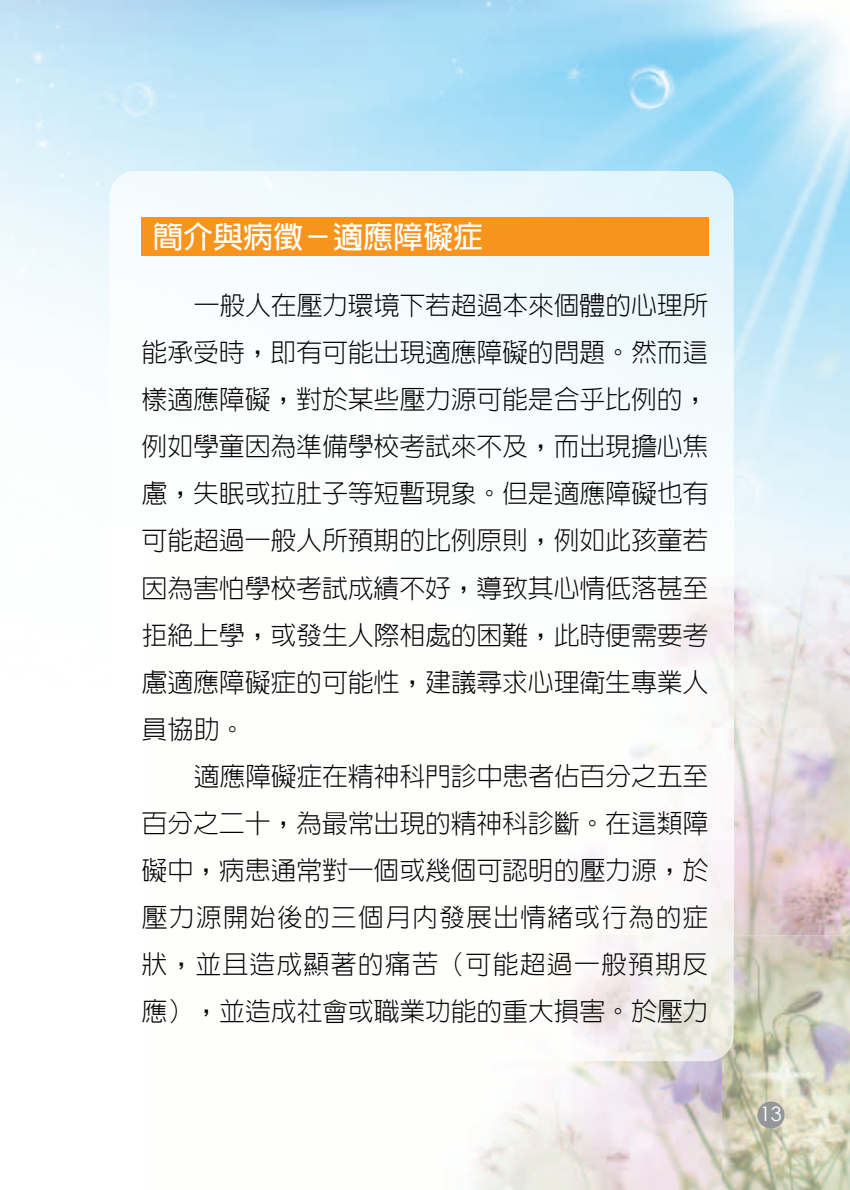
<style>
.page{position:relative;width:850px;height:1190px;background:#fff}
.page>*{position:absolute;margin:0;border:0;box-sizing:border-box;transform-origin:0 0}
.t1{font:700 30px "New Gothic";color:#fff}
.t2{font:300 26px/47.2px "New Gothic";color:#010101;text-align:justify}
.t3{font:20px "Century Gothic";color:#fff}
</style>
<div class="page">
<img style="left:733px;top:188px;width:117px;height:307px">
<img style="left:733px;top:728px;width:117px;height:207px">
<img style="left:733px;top:495px;width:117px;height:233px">
<img style="left:722px;top:935px;width:128px;height:255px">
<img style="left:472px;top:1061px;width:250px;height:129px">
<img style="left:110px;top:171px;width:623px;height:288px">
<div style="left:757px;top:1102px;width:28px;height:26px;background:#949699;border-radius:50%"></div>
<div style="left:142px;top:217px;width:567px;height:39px;background:#f7941d"></div>
<p class="t1" style="left:153px;top:222px;width:331px">簡介與病徵－適應障礙症</p>
<p class="t2" style="left:142px;top:281px;width:568px;text-indent:52px">一般人在壓力環境下若超過本來個體的心理所能承受時，即有可能出現適應障礙的問題。然而這樣適應障礙，對於某些壓力源可能是合乎比例的，例如學童因為準備學校考試來不及，而出現擔心焦慮，失眠或拉肚子等短暫現象。但是適應障礙也有可能超過一般人所預期的比例原則，例如此孩童若因為害怕學校考試成績不好，導致其心情低落甚至拒絕上學，或發生人際相處的困難，此時便需要考慮適應障礙症的可能性，建議尋求心理衛生專業人員協助。</p>
<p class="t2" style="left:142px;top:753px;width:568px;text-indent:52px">適應障礙症在精神科門診中患者佔百分之五至百分之二十，為最常出現的精神科診斷。在這類障礙中，病患通常對一個或幾個可認明的壓力源，於壓力源開始後的三個月內發展出情緒或行為的症狀，並且造成顯著的痛苦（可能超過一般預期反應），並造成社會或職業功能的重大損害。於壓力</p>
<p class="t3" style="left:760px;top:1101px;width:24px">13</p>
</div>
